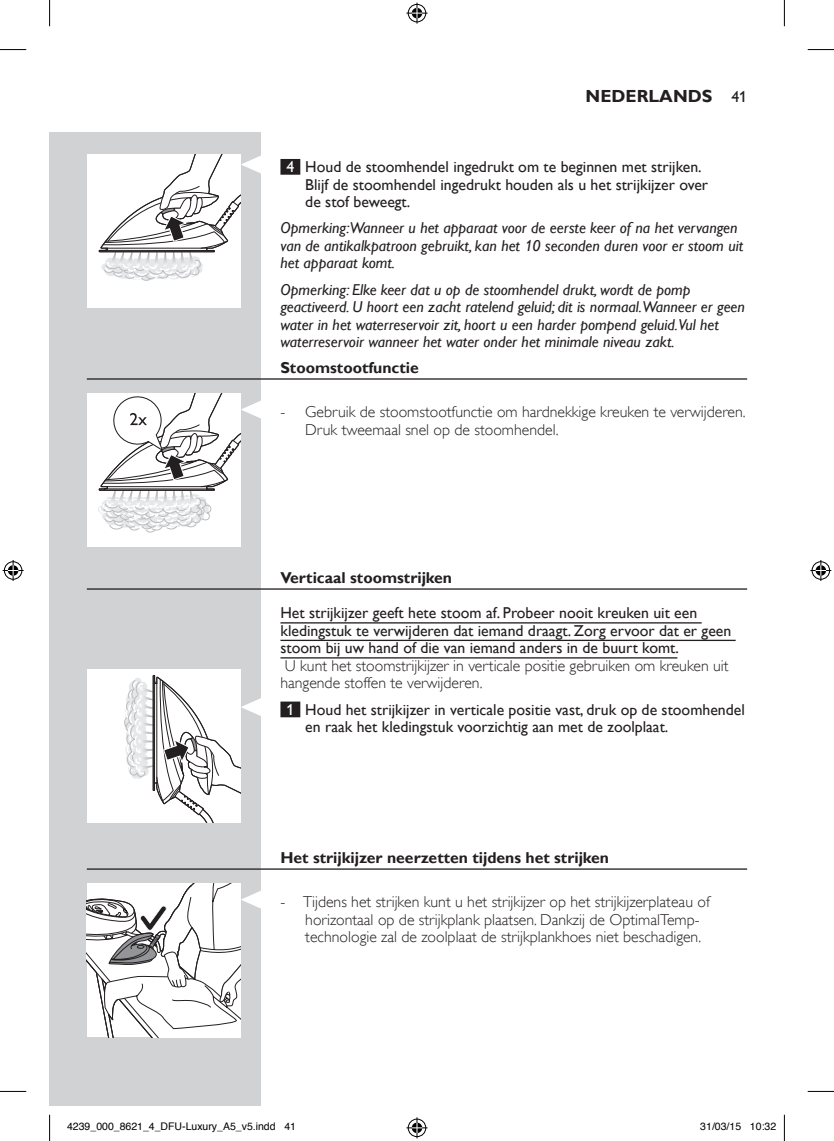
<style>
.page{position:relative;width:834px;height:1141px;background:#fff}
.page>*{position:absolute;margin:0;border:0;box-sizing:border-box;transform-origin:0 0}
.t1{font:700 17.5px "Gill Sans Alt One WGL";color:#231f20}
.t2{font:15.75px/17.5px "Gill Sans Alt One WGL";color:#231f20}
.t3{font:italic 15.75px/17.5px "Gill Sans Alt One WGL";color:#231f20}
.t4{font:15.75px/17.5px "Gill Sans Alt One WGL Light";color:#231f20}
.t5{font:700 15.75px "Gill Sans Alt One WGL";color:#231f20}
.t6{font:10.5px "Helvetica";color:#000}
.s1{font-weight:400;font-size:15.75px}
.s2{color:#fff}
</style>
<div class="page">
<div style="left:50px;top:132px;width:210px;height:974px;background:#d1d2d4"></div>
<div style="left:280px;top:159px;width:20px;height:16px;background:#231f20"></div>
<hr style="left:87px;top:378px;width:660px;height:2px;background:#231f20">
<hr style="left:87px;top:588px;width:660px;height:2px;background:#231f20">
<hr style="left:280px;top:622px;width:421px;height:1px;background:#231f20">
<hr style="left:280px;top:640px;width:455px;height:1px;background:#231f20">
<hr style="left:280px;top:657px;width:397px;height:1px;background:#231f20">
<div style="left:280px;top:701px;width:20px;height:16px;background:#231f20"></div>
<hr style="left:87px;top:868px;width:660px;height:2px;background:#231f20">
<div style="left:87px;top:155px;width:154px;height:153px;background:#fff"></div>
<svg style="left:98px;top:155px;width:163px;height:127px"></svg>
<div style="left:87px;top:393px;width:154px;height:154px;background:#fff"></div>
<svg style="left:98px;top:393px;width:163px;height:140px"></svg>
<div style="left:87px;top:669px;width:154px;height:154px;background:#fff"></div>
<svg style="left:124px;top:675px;width:137px;height:148px"></svg>
<svg style="left:87px;top:883px;width:174px;height:154px;background:#dfdfdf"></svg>
<svg style="left:0;top:49px;width:26px;height:1px"></svg>
<svg style="left:807px;top:49px;width:26px;height:1px"></svg>
<svg style="left:0;top:1091px;width:26px;height:1px"></svg>
<svg style="left:807px;top:1091px;width:26px;height:1px"></svg>
<svg style="left:49px;top:0;width:1px;height:26px"></svg>
<svg style="left:49px;top:1115px;width:1px;height:26px"></svg>
<svg style="left:783px;top:0;width:1px;height:26px"></svg>
<svg style="left:783px;top:1115px;width:1px;height:26px"></svg>
<svg style="left:406px;top:3px;width:21px;height:21px"></svg>
<svg style="left:406px;top:1117px;width:21px;height:21px"></svg>
<svg style="left:3px;top:560px;width:21px;height:21px"></svg>
<svg style="left:810px;top:560px;width:21px;height:21px"></svg>
<p class="t1" style="left:585px;top:84px;width:163px">NEDERLANDS <span class="s1">41</span></p>
<p class="t2" style="left:305px;top:158px;width:404px;text-indent:-19px"><span class="s2">4</span> Houd de stoomhendel ingedrukt om te beginnen met strijken.<br>Blijf de stoomhendel ingedrukt houden als u het strijkijzer over de stof beweegt.</p>
<p class="t3" style="left:280px;top:219px;width:464px">Opmerking:Wanneer u het apparaat voor de eerste keer of na het vervangen van de antikalkpatroon gebruikt, kan het 10 seconden duren voor er stoom uit het apparaat komt.</p>
<p class="t3" style="left:280px;top:280px;width:466px">Opmerking: Elke keer dat u op de stoomhendel drukt, wordt de pomp geactiveerd. U hoort een zacht ratelend geluid; dit is normaal.Wanneer er geen water in het waterreservoir zit, hoort u een harder pompend geluid.Vul het waterreservoir wanneer het water onder het minimale niveau zakt.</p>
<p class="t5" style="left:280px;top:357px;width:140px">Stoomstootfunctie</p>
<p class="t4" style="left:305px;top:403px;width:442px;text-indent:-25px">- Gebruik de stoomstootfunctie om hardnekkige kreuken te verwijderen.<br>Druk tweemaal snel op de stoomhendel.</p>
<p class="t5" style="left:280px;top:567px;width:173px">Verticaal stoomstrijken</p>
<p class="t2" style="left:280px;top:604px;width:452px">Het strijkijzer geeft hete stoom af. Probeer nooit kreuken uit een kledingstuk te verwijderen dat iemand draagt. Zorg ervoor dat er geen stoom bij uw hand of die van iemand anders in de buurt komt.</p>
<p class="t4" style="left:280px;top:657px;width:449px">U kunt het stoomstrijkijzer in verticale positie gebruiken om kreuken uit hangende stoffen te verwijderen.</p>
<p class="t2" style="left:305px;top:700px;width:441px;text-indent:-19px"><span class="s2">1</span> Houd het strijkijzer in verticale positie vast, druk op de stoomhendel en raak het kledingstuk voorzichtig aan met de zoolplaat.</p>
<p class="t5" style="left:280px;top:847px;width:330px">Het strijkijzer neerzetten tijdens het strijken</p>
<p class="t4" style="left:305px;top:893px;width:406px;text-indent:-25px">- Tijdens het strijken kunt u het strijkijzer op het strijkijzerplateau of horizontaal op de strijkplank plaatsen. Dankzij de OptimalTemp&shy;technologie zal de zoolplaat de strijkplankhoes niet beschadigen.</p>
<p class="t6" style="left:67px;top:1119px;width:230px">4239_000_8621_4_DFU-Luxury_A5_v5.indd 41</p>
<p class="t6" style="left:700px;top:1119px;width:77px">31/03/15 10:32</p>
</div>
